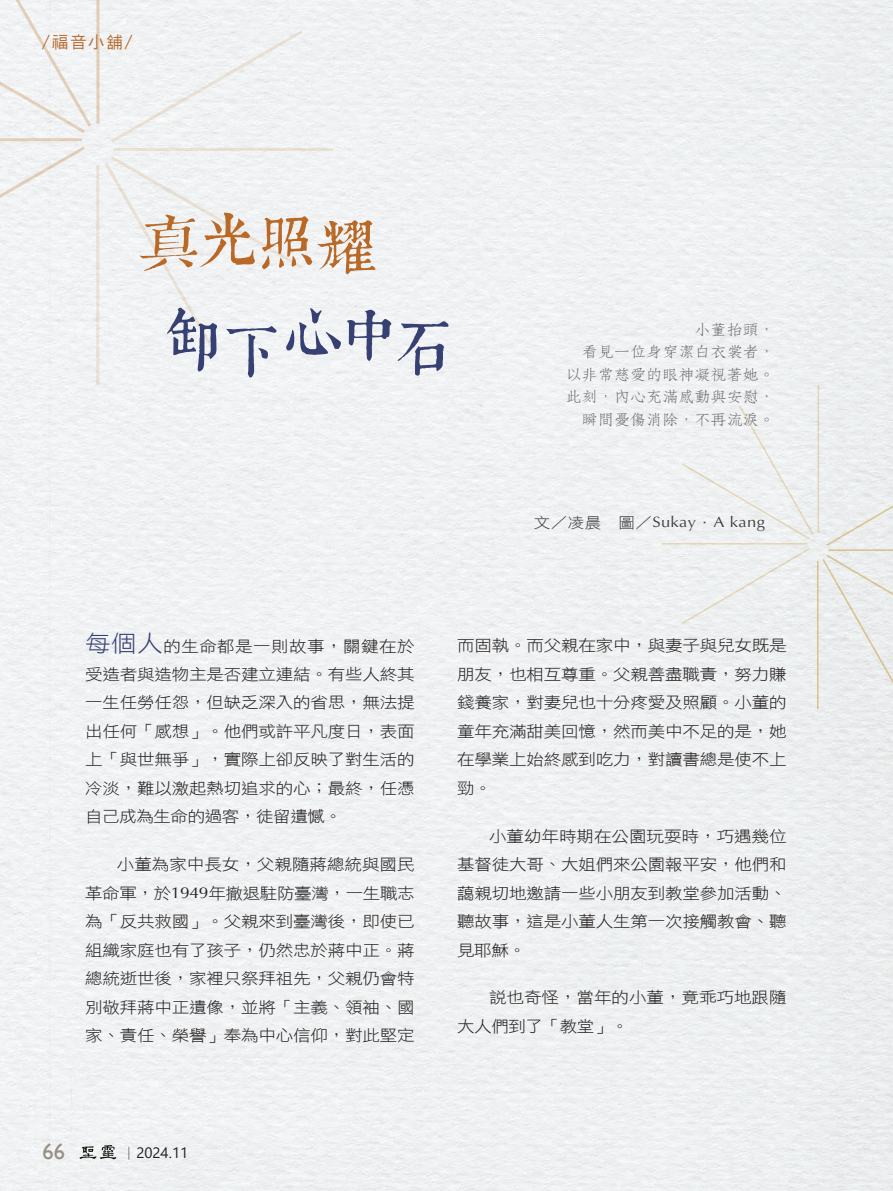
<style>
.page{position:relative;width:893px;height:1191px;background:#fff}
.page>*{position:absolute;margin:0;border:0;box-sizing:border-box;transform-origin:0 0}
.t1{font:57.9px "Tpld Khang Xi Dict";color:#b96826}
.t2{font:22.5px "Gill Sans";color:#959086}
.專欄{font:16.5px "DF Hei W5 WIN BF";color:#b8682e}
.Normal-首段{font:15.75px/28.5px "DF Hei W3 WIN BF";letter-spacing:-.01em;color:#231f20;text-align:justify;scale:1.11 1}
.t3{font:15px "Segoe UI";color:#231f20}
.t4{font:14.85px "DF Fang Song W4 WIN BF";letter-spacing:-.025em;color:#636366;scale:1.11 1}
.t5{font:14.85px "Optima";letter-spacing:.025em;color:#3e3e3f;scale:1.11 1}
.s1{font-size:22.95px;color:#374073}
.s2{font-family:"Optima"}
.s3{font-family:"Adobe Ming Std";font-weight:300}
.s4{font-family:"DF Hei W3 WIN BF"}
</style>
<div class="page">
<hr style="left:96px;top:0;width:3px;height:124px;background:#bf792b">
<svg style="left:0;top:0;width:94px;height:136px"></svg>
<hr style="left:0;top:138px;width:82px;height:3px;background:#bf792b">
<div style="left:0;top:144px;width:88px;height:116px;background:#f0f3f4"></div>
<hr style="left:96px;top:165px;width:3px;height:220px;background:#bf792b">
<hr style="left:114px;top:148px;width:219px;height:3px;background:#bf792b">
<div style="left:107px;top:29px;width:199px;height:117px;background:#f0f2f3"></div>
<hr style="left:817px;top:561px;width:1px;height:148px;background:#c6992a">
<svg style="left:821px;top:553px;width:72px;height:137px;background:#e9ebe9"></svg>
<hr style="left:828px;top:549px;width:65px;height:2px;background:#c6992a">
<svg style="left:825px;top:468px;width:68px;height:79px;background:#eaecec"></svg>
<hr style="left:817px;top:385px;width:2px;height:148px;background:#c6992a">
<svg style="left:680px;top:404px;width:135px;height:137px"></svg>
<hr style="left:661px;top:543px;width:146px;height:1px;background:#c6992a">
<svg style="left:680px;top:547px;width:131px;height:78px"></svg>
<svg style="left:102px;top:153px;width:239px;height:224px"></svg>
<svg style="left:347px;top:310px;width:44px;height:51px"></svg>
<svg style="left:398px;top:321px;width:50px;height:54px"></svg>
<svg style="left:80px;top:1145px;width:36px;height:14px"></svg>
<p class="專欄" style="left:42px;top:34px;width:92px">/福音小舖/</p>
<p class="t1" style="left:139px;top:211px;width:237px">真光照耀</p>
<p class="Normal-首段" style="left:85px;top:632px;width:298px"><span class="s1">每個人</span>的生命都是一則故事，關鍵在於受造者與造物主是否建立連結。有些人終其一生任勞任怨，但缺乏深入的省思，無法提出任何「感想」。他們或許平凡度日，表面上「與世無爭」，實際上卻反映了對生活的冷淡，難以激起熱切追求的心；最終，任憑自己成為生命的過客，徒留遺憾。</p>
<p class="Normal-首段" style="left:85px;top:850px;width:298px;text-indent:32px">小董為家中長女，父親隨蔣總統與國民革命軍，於<span class="s2">1949</span>年撤退駐防臺灣，一生職志為「反共救國」。父親來到臺灣後，即使已組織家庭也有了孩子，仍然忠於蔣中正。蔣總統逝世後，家裡只祭拜祖先，父親仍會特別敬拜蔣中正遺像，並將「主義、領袖、國家、責任、榮譽」奉為中心信仰，對此堅定</p>
<h2 class="t2" style="left:43px;top:1138px;width:24px">66</h2>
<p class="t3" style="left:121px;top:1138px;width:68px"><span class="s3">｜</span>2024.11</p>
<p class="t4" style="left:694px;top:322px;width:74px">小董抬頭，</p>
<p class="t4" style="left:582px;top:344px;width:176px">看見一位身穿潔白衣裳者，</p>
<p class="t4" style="left:565px;top:367px;width:190px">以非常慈愛的眼神凝視著她。</p>
<p class="t4" style="left:565px;top:389px;width:190px">此刻，內心充滿感動與安慰，</p>
<p class="t4" style="left:582px;top:412px;width:176px">瞬間憂傷消除，不再流淚。</p>
<p class="t5" style="left:534px;top:512px;width:210px"><span class="s4">文／凌晨　圖／</span>Sukay<span class="s4">．</span>A kang</p>
<p class="Normal-首段" style="left:457px;top:631px;width:298px">而固執。而父親在家中，與妻子與兒女既是朋友，也相互尊重。父親善盡職責，努力賺錢養家，對妻兒也十分疼愛及照顧。小董的童年充滿甜美回憶，然而美中不足的是，她在學業上始終感到吃力，對讀書總是使不上勁。</p>
<p class="Normal-首段" style="left:457px;top:821px;width:298px;text-indent:32px">小董幼年時期在公園玩耍時，巧遇幾位基督徒大哥、大姐們來公園報平安，他們和藹親切地邀請一些小朋友到教堂參加活動、聽故事，這是小董人生第一次接觸教會、聽見耶穌。</p>
<p class="Normal-首段" style="left:457px;top:983px;width:298px;text-indent:32px">說也奇怪，當年的小董，竟乖巧地跟隨大人們到了「教堂」。</p>
</div>
